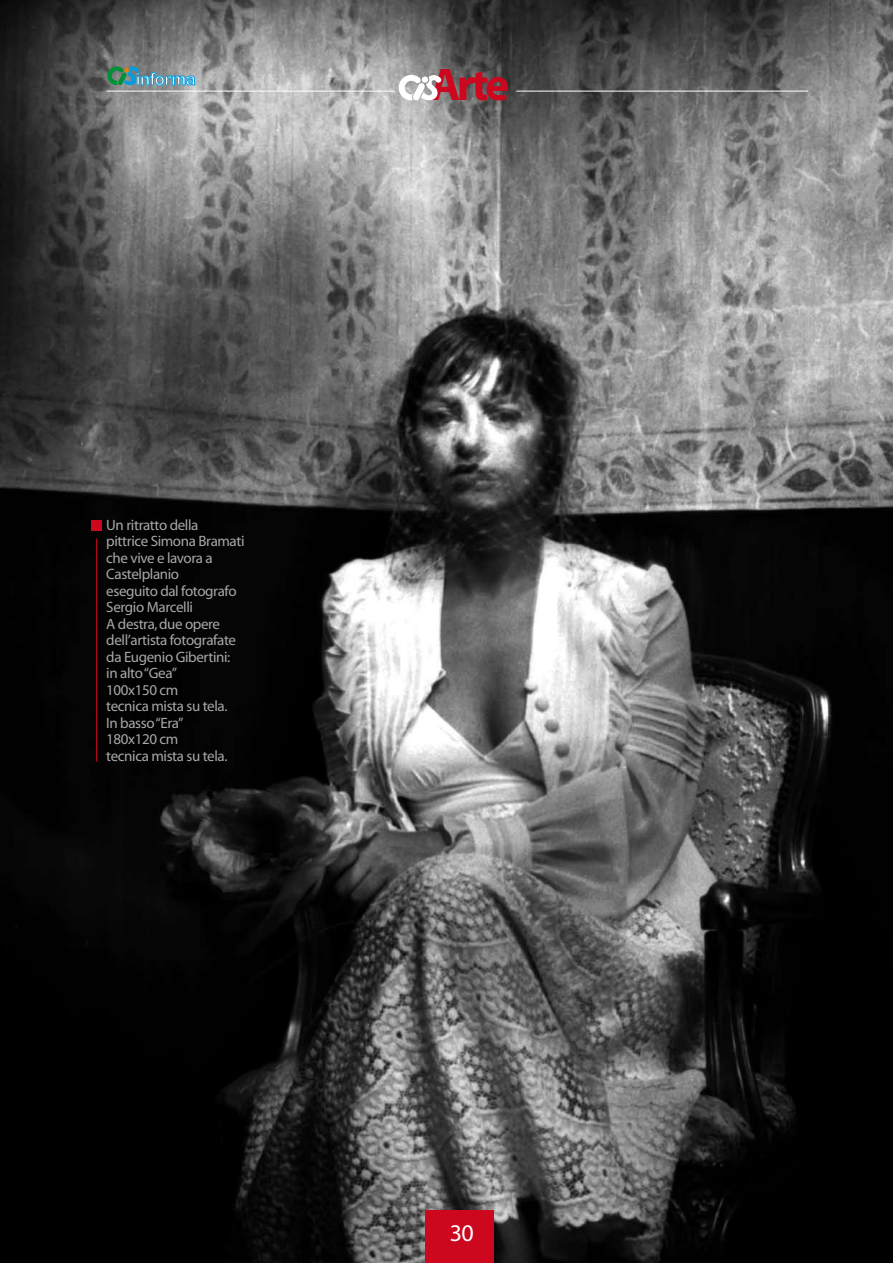
<style>
.page{position:relative;width:893px;height:1263px;background:#fff}
.page>*{position:absolute;margin:0;border:0;box-sizing:border-box;transform-origin:0 0}
.t1{font:700 45.9px "Myriad";color:#cc071e}
.t2{font:24px "Myriad";color:#fff}
.t3{font:16.8px "Arial Rounded MT Bold";letter-spacing:-.025em;color:#fff}
.t4{font:15px/16.5px "Myriad";letter-spacing:-.025em;color:#a7a8aa}
</style>
<div class="page">
<img style="left:0;top:0;width:893px;height:1263px">
<hr style="left:96px;top:539px;width:1px;height:223px;background:#cc071e">
<div style="left:91px;top:520px;width:10px;height:10px;background:#cc071e"></div>
<svg style="left:399px;top:75px;width:42px;height:26px"></svg>
<hr style="left:107px;top:91px;width:288px;height:1px;background:#fff">
<hr style="left:516px;top:91px;width:292px;height:1px;background:#fff">
<svg style="left:107px;top:66px;width:89px;height:20px;background:#5d9196"></svg>
<div style="left:425px;top:1210px;width:68px;height:53px;background:#cc071e"></div>
<p class="t3" style="left:136px;top:69px;width:61px">informa</p>
<p class="t4" style="left:106px;top:517px;width:140px">Un ritratto della<br>pittrice Simona Bramati che vive e lavora a<br>Castelplanio<br>eseguito dal fotografo<br>Sergio Marcelli<br>A destra, due opere dell’artista fotografate da Eugenio Gibertini: in alto “Gea”<br>100x150 cm<br>tecnica mista su tela.<br>In basso “Era”<br>180x120 cm<br>tecnica mista su tela.</p>
<h1 class="t1" style="left:431px;top:61px;width:80px">Arte</h1>
<h2 class="t2" style="left:450px;top:1220px;width:26px">30</h2>
</div>
